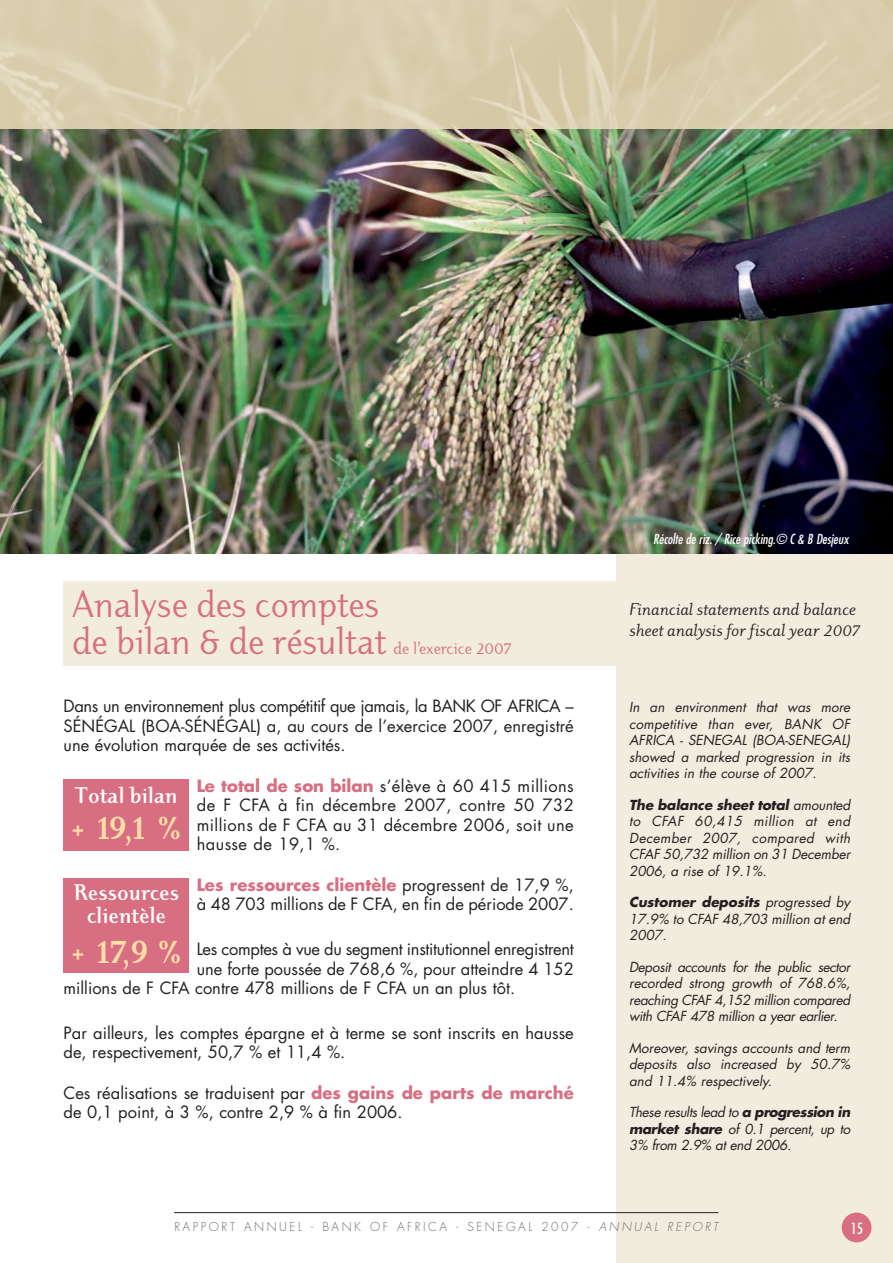
<style>
.page{position:relative;width:893px;height:1263px;background:#fff}
.page>*{position:absolute;margin:0;border:0;box-sizing:border-box;transform-origin:0 0}
.t1{font:40.5px/37.5px "Dyadis ITC";color:#d86e81}
.t2{font:700 37.5px "Dyadis ITC";color:#ffe1a8}
.t3{font:700 24px/22.5px "Dyadis ITC";color:#fff;text-align:center}
.t4{font:italic 18px/21.6px "Dyadis ITC";color:#231f20}
.t5{font:18px "Dyadis ITC";color:#d86e81}
.t6{font:16.5px/19.5px "Futura";color:#231f20}
.t7{font:16.5px "Futura";letter-spacing:-.02em;color:#231f20}
.t8{font:condensed 15px "Futura";color:#fff}
.t9{font:italic 13.5px/16.5px "Futura";letter-spacing:-.025em;color:#231f20;text-align:justify}
.t10{font:italic condensed 13.5px "Futura";color:#fff}
.t11{font:300 12px "Futura";letter-spacing:.21em;color:#6d6e70}
.s1{font-weight:700;color:#d86e81}
.s2{font-weight:700}
.s3{font-style:italic}
</style>
<div class="page">
<div style="left:616px;top:1px;width:277px;height:1262px;background:#f1ecde"></div>
<img style="left:0;top:128px;width:893px;height:425px">
<hr style="left:174px;top:1212px;width:544px;height:1px;background:#231f20">
<div style="left:842px;top:1212px;width:29px;height:30px;background:#d86e81;border-radius:50%"></div>
<img style="left:0;top:1px;width:893px;height:127px">
<div style="left:64px;top:581px;width:829px;height:84px;background:#f1ecde"></div>
<div style="left:64px;top:779px;width:125px;height:72px;background:#d86e81"></div>
<div style="left:64px;top:878px;width:125px;height:95px;background:#d86e81"></div>
<h1 class="t1" style="left:72px;top:588px;width:316px">Analyse des comptes de bilan &amp; de résultat</h1>
<p class="t5" style="left:394px;top:641px;width:121px">de l’exercice 2007</p>
<p class="t6" style="left:64px;top:698px;width:512px;text-align:justify">Dans un environnement plus compétitif que jamais, la BANK OF AFRICA – SÉNÉGAL (BOA-SÉNÉGAL) a, au cours de l’exercice 2007, enregistré une évolution marquée de ses activités.</p>
<p class="t6" style="left:197px;top:777px;width:379px;text-align:justify"><span class="s1">Le total de son bilan</span> s’élève à 60 415 millions de F CFA à fin décembre 2007, contre 50 732 millions de F CFA au 31 décembre 2006, soit une hausse de 19,1 %.</p>
<p class="t6" style="left:197px;top:876px;width:379px"><span class="s1">Les ressources clientèle</span> progressent de 17,9 %, à 48 703 millions de F CFA, en fin de période 2007.</p>
<p class="t7" style="left:197px;top:941px;width:379px">Les comptes à vue du segment institutionnel enregistrent</p>
<p class="t6" style="left:197px;top:960px;width:379px">une forte poussée de 768,6 %, pour atteindre 4 152</p>
<p class="t6" style="left:64px;top:979px;width:453px">millions de F CFA contre 478 millions de F CFA un an plus tôt.</p>
<p class="t6" style="left:64px;top:1024px;width:512px">Par ailleurs, les comptes épargne et à terme se sont inscrits en hausse de, respectivement, 50,7 % et 11,4 %.</p>
<p class="t6" style="left:64px;top:1084px;width:512px">Ces réalisations se traduisent par <span class="s1">des gains de parts de marché </span>de 0,1 point, à 3 %, contre 2,9 % à fin 2006.</p>
<h3 class="t3" style="left:75px;top:786px;width:104px">Total bilan</h3>
<h2 class="t2" style="left:70px;top:813px;width:114px">+ 19,1 %</h2>
<h3 class="t3" style="left:74px;top:883px;width:107px">Ressources clientèle</h3>
<h2 class="t2" style="left:70px;top:936px;width:114px">+ 17, 9 %</h2>
<p class="t10" style="left:653px;top:533px;width:199px">Récolte de riz./ Rice picking.© C &amp; B Desjeux</p>
<p class="t4" style="left:629px;top:599px;width:234px">Financial statements and balance sheet analysis for fiscal year 2007</p>
<p class="t9" style="left:629px;top:700px;width:225px">In an environment that was more competitive than ever, BANK OF AFRICA - SENEGAL (BOA-SENEGAL) showed a marked progression in its activities in the course of 2007.</p>
<p class="t9" style="left:629px;top:798px;width:225px"><span class="s2">The balance sheet total</span> amounted to CFAF 60,415 million at end December 2007, compared with CFAF 50,732 million on 31 December 2006, a rise of 19.1%.</p>
<p class="t9" style="left:629px;top:895px;width:225px;text-align:left"><span class="s2">Customer deposits</span> progressed by<br>17.9% to CFAF 48,703 million at end<br>2007.</p>
<p class="t9" style="left:629px;top:960px;width:225px">Deposit accounts for the public sector recorded strong growth of 768.6%, reaching CFAF 4,152 million compared with CFAF 478 million a year earlier.</p>
<p class="t9" style="left:629px;top:1041px;width:225px">Moreover, savings accounts and term deposits also increased by 50.7% and 11.4% respectively.</p>
<p class="t9" style="left:629px;top:1105px;width:225px">These results lead to <span class="s2">a progression in market share</span> of 0.1 percent, up to 3% from 2.9% at end 2006.</p>
<p class="t11" style="left:174px;top:1221px;width:547px">RAPPORT ANNUEL - BANK OF AFRICA - SENEGAL 2007 - <span class="s3">ANNUAL REPORT</span></p>
<p class="t8" style="left:851px;top:1221px;width:14px">15</p>
</div>
